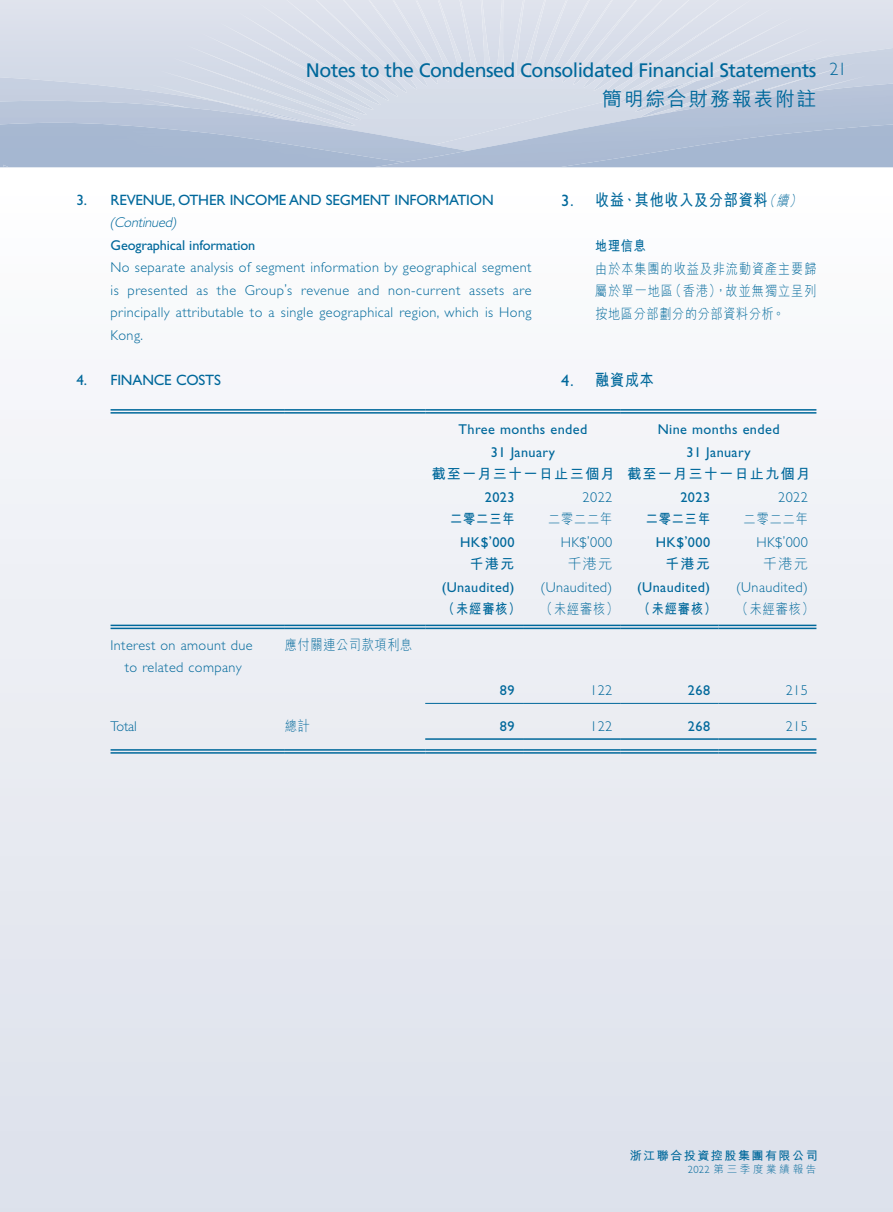
<style>
.page{position:relative;width:893px;height:1212px;background:#fff}
.page>*{position:absolute;margin:0;border:0;box-sizing:border-box;transform-origin:0 0}
.t1{font:19.5px "Frutiger LT Std";letter-spacing:-.025em;color:#00689b}
.t2{font:19.5px "M Hei HK Medium E Ten B5 H";letter-spacing:.11em;color:#00689b}
.t3{font:300 18px "Gill Sans Std";color:#00689b}
.t4{font:16.5px "M Hei HK Bold E Ten B5 H";letter-spacing:.06em;color:#00689b;scale:.85 1}
.t5{font:15px "Gill Sans Std";letter-spacing:-.01em;color:#00689b}
.t6{font:300 14.25px/22.5px "Gill Sans Std";letter-spacing:.03em;color:#00689b;text-align:justify}
.t7{font:14.25px/22.5px "Gill Sans Std";letter-spacing:.03em;color:#00689b;text-align:center}
.t8{font:14.25px/22.5px "M Hei HK Light E Ten B5 H";letter-spacing:.08em;color:#00689b;text-align:justify;scale:.85 1}
.t9{font:14.25px "M Hei HK Bold E Ten B5 H";letter-spacing:.08em;color:#00689b}
.t10{font:14.25px "M Hei HK Bold E Ten B5 H";letter-spacing:.08em;color:#00689b;scale:.85 1}
.t11{font:14.25px "Gill Sans Std";letter-spacing:-.005em;color:#00689b}
.t12{font:italic 300 14.25px "Gill Sans Std";color:#00689b}
.t13{font:14.25px "M Hei HK Light E Ten B5 H";letter-spacing:.06em;color:#00689b;scale:.85 1}
.t14{font:14.25px "M Hei HK Light E Ten B5 H";letter-spacing:.08em;color:#00689b}
.t15{font:12px "M Hei HK Bold E Ten B5 H";letter-spacing:.13em;color:#00689b}
.t16{font:10.5px "M Hei HK Light E Ten B5 H";letter-spacing:.26em;color:#00689b}
.s1{font-family:"Gill Sans Std"}
.s2{font-family:"M Hei HK Light E Ten B5 H";font-style:italic;font-size:14.25px}
.s3{font-family:"Gill Sans Std";font-weight:300}
</style>
<div class="page">
<div style="left:0;top:0;width:893px;height:168px;background:#dadfea"></div>
<div style="left:0;top:168px;width:893px;height:1044px;background:linear-gradient(to bottom,#fcfdfd,#dbe0ea)"></div>
<img style="left:844px;top:47px;width:49px;height:35px">
<img style="left:0;top:77px;width:148px;height:24px">
<img style="left:148px;top:0;width:696px;height:101px">
<img style="left:434px;top:58px;width:434px;height:24px">
<img style="left:139px;top:98px;width:172px;height:3px">
<img style="left:0;top:101px;width:373px;height:22px">
<img style="left:0;top:123px;width:373px;height:44px">
<svg style="left:3px;top:165px;width:6px;height:2px"></svg>
<img style="left:373px;top:82px;width:520px;height:85px">
<img style="left:559px;top:123px;width:334px;height:44px">
<hr style="left:111px;top:409px;width:174px;height:2px;background:#00689b">
<hr style="left:111px;top:412px;width:174px;height:2px;background:#00689b">
<hr style="left:285px;top:409px;width:140px;height:2px;background:#00689b">
<hr style="left:285px;top:412px;width:140px;height:2px;background:#00689b">
<hr style="left:425px;top:409px;width:196px;height:2px;background:#00689b">
<hr style="left:425px;top:412px;width:196px;height:2px;background:#00689b">
<hr style="left:621px;top:409px;width:195px;height:2px;background:#00689b">
<hr style="left:621px;top:412px;width:195px;height:2px;background:#00689b">
<hr style="left:111px;top:625px;width:174px;height:1px;background:#00689b">
<hr style="left:111px;top:628px;width:174px;height:1px;background:#00689b">
<hr style="left:285px;top:625px;width:140px;height:1px;background:#00689b">
<hr style="left:285px;top:628px;width:140px;height:1px;background:#00689b">
<hr style="left:425px;top:625px;width:98px;height:1px;background:#00689b">
<hr style="left:425px;top:628px;width:98px;height:1px;background:#00689b">
<hr style="left:523px;top:625px;width:98px;height:1px;background:#00689b">
<hr style="left:523px;top:628px;width:98px;height:1px;background:#00689b">
<hr style="left:621px;top:625px;width:98px;height:1px;background:#00689b">
<hr style="left:621px;top:628px;width:98px;height:1px;background:#00689b">
<hr style="left:719px;top:625px;width:97px;height:1px;background:#00689b">
<hr style="left:719px;top:628px;width:97px;height:1px;background:#00689b">
<hr style="left:425px;top:703px;width:98px;height:1px;background:#00689b">
<hr style="left:523px;top:703px;width:98px;height:1px;background:#00689b">
<hr style="left:621px;top:703px;width:98px;height:1px;background:#00689b">
<hr style="left:719px;top:703px;width:97px;height:1px;background:#00689b">
<hr style="left:425px;top:738px;width:98px;height:2px;background:#00689b">
<hr style="left:523px;top:738px;width:98px;height:2px;background:#00689b">
<hr style="left:621px;top:738px;width:98px;height:2px;background:#00689b">
<hr style="left:719px;top:738px;width:97px;height:2px;background:#00689b">
<hr style="left:111px;top:749px;width:174px;height:2px;background:#00689b">
<hr style="left:111px;top:752px;width:174px;height:2px;background:#00689b">
<hr style="left:285px;top:749px;width:140px;height:2px;background:#00689b">
<hr style="left:285px;top:752px;width:140px;height:2px;background:#00689b">
<hr style="left:425px;top:749px;width:98px;height:2px;background:#00689b">
<hr style="left:425px;top:752px;width:98px;height:2px;background:#00689b">
<hr style="left:523px;top:749px;width:98px;height:2px;background:#00689b">
<hr style="left:523px;top:752px;width:98px;height:2px;background:#00689b">
<hr style="left:621px;top:749px;width:98px;height:2px;background:#00689b">
<hr style="left:621px;top:752px;width:98px;height:2px;background:#00689b">
<hr style="left:719px;top:749px;width:97px;height:2px;background:#00689b">
<hr style="left:719px;top:752px;width:97px;height:2px;background:#00689b">
<h1 class="t1" style="left:306px;top:62px;width:512px">Notes to the Condensed Consolidated Financial Statements</h1>
<h1 class="t2" style="left:602px;top:91px;width:215px">簡明綜合財務報表附註</h1>
<p class="t3" style="left:830px;top:62px;width:19px">21</p>
<p class="t4" style="left:561px;top:194px;width:287px"><span class="s1">3.</span> 收益、其他收入及分部資料<span class="s2">（續）</span></p>
<p class="t10" style="left:595px;top:240px;width:61px">地理信息</p>
<p class="t8" style="left:595px;top:259px;width:262px">由於本集團的收益及非流動資產主要歸屬於單一地區（香港），故並無獨立呈列按地區分部劃分的分部資料分析。</p>
<p class="t5" style="left:77px;top:194px;width:419px">3. REVENUE, OTHER INCOME AND SEGMENT INFORMATION</p>
<p class="t12" style="left:109px;top:217px;width:69px">(Continued)</p>
<p class="t11" style="left:111px;top:240px;width:146px">Geographical information</p>
<p class="t6" style="left:111px;top:258px;width:422px">No separate analysis of segment information by geographical segment is presented as the Group’s revenue and non-current assets are principally attributable to a single geographical region, which is Hong Kong.</p>
<p class="t5" style="left:77px;top:374px;width:146px">4. FINANCE COSTS</p>
<p class="t7" style="left:459px;top:419px;width:130px">Three months ended<br>31 January</p>
<p class="t7" style="left:658px;top:419px;width:123px">Nine months ended<br>31 January</p>
<p class="t9" style="left:431px;top:469px;width:380px">截至一月三十一日止三個月 截至一月三十一日止九個月</p>
<p class="t7" style="left:485px;top:487px;width:31px">2023</p>
<p class="t6" style="left:583px;top:487px;width:31px">2022</p>
<p class="t7" style="left:680px;top:487px;width:31px">2023</p>
<p class="t6" style="left:778px;top:487px;width:31px">2022</p>
<p class="t10" style="left:450px;top:514px;width:77px">二零二三年</p>
<p class="t8" style="left:548px;top:510px;width:77px">二零二二年</p>
<p class="t10" style="left:646px;top:514px;width:77px">二零二三年</p>
<p class="t8" style="left:744px;top:510px;width:77px">二零二二年</p>
<p class="t7" style="left:460px;top:532px;width:56px">HK$’000</p>
<p class="t6" style="left:561px;top:532px;width:53px">HK$’000</p>
<p class="t7" style="left:656px;top:532px;width:56px">HK$’000</p>
<p class="t6" style="left:756px;top:532px;width:53px">HK$’000</p>
<p class="t9" style="left:470px;top:559px;width:46px">千港元</p>
<p class="t14" style="left:567px;top:559px;width:46px">千港元</p>
<p class="t9" style="left:665px;top:559px;width:46px">千港元</p>
<p class="t14" style="left:763px;top:559px;width:46px">千港元</p>
<p class="t7" style="left:442px;top:577px;width:74px">(Unaudited)</p>
<p class="t6" style="left:540px;top:577px;width:73px">(Unaudited)</p>
<p class="t7" style="left:637px;top:577px;width:74px">(Unaudited)</p>
<p class="t6" style="left:736px;top:577px;width:73px">(Unaudited)</p>
<p class="t10" style="left:443px;top:604px;width:93px">（未經審核）</p>
<p class="t8" style="left:540px;top:600px;width:93px">（未經審核）</p>
<p class="t10" style="left:638px;top:604px;width:93px">（未經審核）</p>
<p class="t8" style="left:736px;top:600px;width:93px">（未經審核）</p>
<p class="t6" style="left:111px;top:635px;width:144px;text-align:center">Interest on amount due to related company</p>
<p class="t13" style="left:285px;top:639px;width:151px">應付關連公司款項利息</p>
<p class="t7" style="left:500px;top:680px;width:16px">89</p>
<p class="t6" style="left:590px;top:680px;width:24px">122</p>
<p class="t7" style="left:688px;top:680px;width:24px">268</p>
<p class="t6" style="left:786px;top:680px;width:24px">215</p>
<p class="t6" style="left:111px;top:716px;width:28px">Total</p>
<p class="t8" style="left:285px;top:716px;width:31px">總計</p>
<p class="t7" style="left:500px;top:716px;width:16px">89</p>
<p class="t6" style="left:590px;top:716px;width:24px">122</p>
<p class="t7" style="left:688px;top:716px;width:24px">268</p>
<p class="t6" style="left:786px;top:716px;width:24px">215</p>
<p class="t4" style="left:561px;top:374px;width:110px"><span class="s1">4.</span> 融資成本</p>
<p class="t15" style="left:630px;top:1151px;width:189px">浙江聯合投資控股集團有限公司</p>
<p class="t16" style="left:688px;top:1165px;width:130px"><span class="s3">2022</span> 第三季度業績報告</p>
</div>
